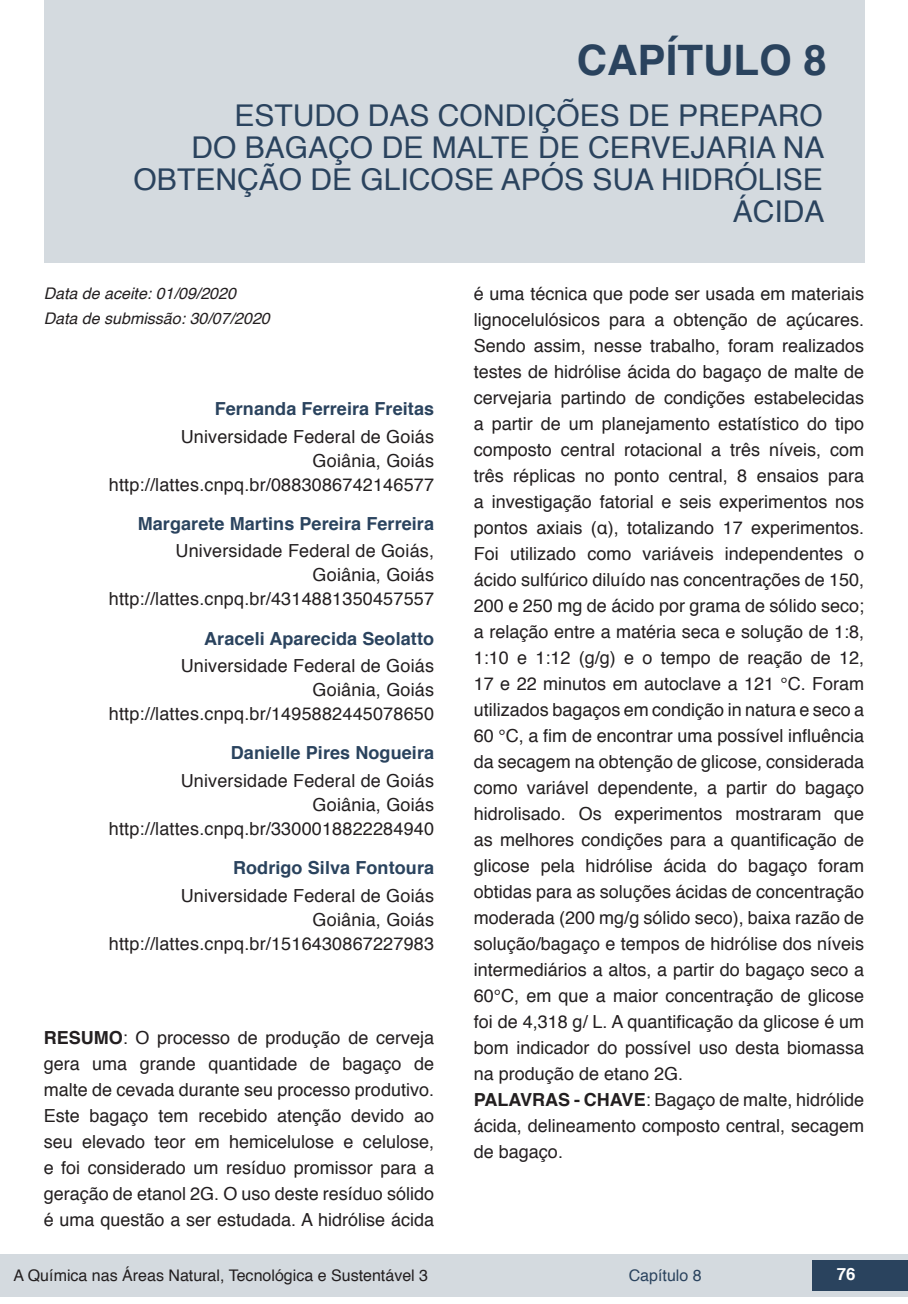
<style>
.page{position:relative;width:908px;height:1304px;background:#fff}
.page>*{position:absolute;margin:0;border:0;box-sizing:border-box;transform-origin:0 0}
.capítulos{font:700 42px "Helvetica";color:#2a435e}
.nome_artigos{font:30px/32px "Helvetica";color:#2a435e;text-align:right}
.Resumos_e_PC_TXT{font:18px/26px "Helvetica";color:#231f20;text-align:justify}
.info_autores{font:18px "Helvetica";letter-spacing:.01em;color:#231f20}
.nome_autores{font:700 18px "Helvetica";letter-spacing:.005em;color:#2a435e}
.t1{font:700 16.8px "Helvetica";color:#fff}
.data{font:italic 16px "Helvetica";color:#231f20}
.t2{font:16px "Helvetica";color:#231f20}
.t3{font:16px "Helvetica";color:#2a435e}
.s1{font-weight:700}
</style>
<div class="page">
<div style="left:0;top:1254px;width:906px;height:43px;background:#d4dadf"></div>
<div style="left:812px;top:1261px;width:95px;height:30px;background:#2a435e"></div>
<div style="left:44px;top:0;width:819px;height:263px;background:#d4dadf"></div>
<p class="capítulos" style="left:576px;top:26px;width:251px">CAPÍTULO 8</p>
<p class="nome_artigos" style="left:133px;top:101px;width:692px">ESTUDO DAS CONDIÇÕES DE PREPARO<br>DO BAGAÇO DE MALTE DE CERVEJARIA NA<br>OBTENÇÃO DE GLICOSE APÓS SUA HIDRÓLISE<br>ÁCIDA</p>
<p class="data" style="left:44px;top:280px;width:194px">Data de aceite: 01/09/2020</p>
<p class="data" style="left:44px;top:306px;width:227px">Data de submissão: 30/07/2020</p>
<p class="nome_autores" style="left:214px;top:395px;width:221px">Fernanda Ferreira Freitas</p>
<p class="info_autores" style="left:181px;top:423px;width:255px">Universidade Federal de Goiás</p>
<p class="info_autores" style="left:312px;top:447px;width:123px">Goiânia, Goiás</p>
<p class="info_autores" style="left:109px;top:471px;width:326px">http://lattes.cnpq.br/0883086742146577</p>
<p class="nome_autores" style="left:138px;top:509px;width:298px">Margarete Martins Pereira Ferreira</p>
<p class="info_autores" style="left:175px;top:537px;width:260px">Universidade Federal de Goiás,</p>
<p class="info_autores" style="left:312px;top:561px;width:123px">Goiânia, Goiás</p>
<p class="info_autores" style="left:109px;top:585px;width:326px">http://lattes.cnpq.br/4314881350457557</p>
<p class="nome_autores" style="left:204px;top:624px;width:231px">Araceli Aparecida Seolatto</p>
<p class="info_autores" style="left:181px;top:652px;width:255px">Universidade Federal de Goiás</p>
<p class="info_autores" style="left:312px;top:676px;width:123px">Goiânia, Goiás</p>
<p class="info_autores" style="left:109px;top:700px;width:326px">http://lattes.cnpq.br/1495882445078650</p>
<p class="nome_autores" style="left:231px;top:739px;width:205px">Danielle Pires Nogueira</p>
<p class="info_autores" style="left:181px;top:767px;width:255px">Universidade Federal de Goiás</p>
<p class="info_autores" style="left:312px;top:791px;width:123px">Goiânia, Goiás</p>
<p class="info_autores" style="left:109px;top:815px;width:326px">http://lattes.cnpq.br/3300018822284940</p>
<p class="nome_autores" style="left:233px;top:853px;width:202px">Rodrigo Silva Fontoura</p>
<p class="info_autores" style="left:181px;top:881px;width:255px">Universidade Federal de Goiás</p>
<p class="info_autores" style="left:312px;top:905px;width:123px">Goiânia, Goiás</p>
<p class="info_autores" style="left:109px;top:929px;width:326px">http://lattes.cnpq.br/1516430867227983</p>
<p class="Resumos_e_PC_TXT" style="left:44px;top:1025px;width:392px"><span class="s1">RESUMO</span>: O processo de produção de cerveja gera uma grande quantidade de bagaço de malte de cevada durante seu processo produtivo.<br>Este bagaço tem recebido atenção devido ao seu elevado teor em hemicelulose e celulose, e foi considerado um resíduo promissor para a geração de etanol 2G. O uso deste resíduo sólido é uma questão a ser estudada. A hidrólise ácida</p>
<p class="Resumos_e_PC_TXT" style="left:473px;top:281px;width:392px">é uma técnica que pode ser usada em materiais lignocelulósicos para a obtenção de açúcares.<br>Sendo assim, nesse trabalho, foram realizados testes de hidrólise ácida do bagaço de malte de cervejaria partindo de condições estabelecidas a partir de um planejamento estatístico do tipo composto central rotacional a três níveis, com três réplicas no ponto central, 8 ensaios para a investigação fatorial e seis experimentos nos pontos axiais (α), totalizando 17 experimentos.<br>Foi utilizado como variáveis independentes o ácido sulfúrico diluído nas concentrações de 150, 200 e 250 mg de ácido por grama de sólido seco; a relação entre a matéria seca e solução de 1:8, 1:10 e 1:12 (g/g) e o tempo de reação de 12, 17 e 22 minutos em autoclave a 121 °C. Foram utilizados bagaços em condição in natura e seco a 60 °C, a fim de encontrar uma possível influência da secagem na obtenção de glicose, considerada como variável dependente, a partir do bagaço hidrolisado. Os experimentos mostraram que as melhores condições para a quantificação de glicose pela hidrólise ácida do bagaço foram obtidas para as soluções ácidas de concentração moderada (200 mg/g sólido seco), baixa razão de solução/bagaço e tempos de hidrólise dos níveis intermediários a altos, a partir do bagaço seco a 60°C, em que a maior concentração de glicose foi de 4,318 g/ L. A quantificação da glicose é um bom indicador do possível uso desta biomassa na produção de etano 2G.</p>
<p class="Resumos_e_PC_TXT" style="left:473px;top:1087px;width:392px"><span class="s1">PALAVRAS - CHAVE</span>: Bagaço de malte, hidrólide ácida, delineamento composto central, secagem de bagaço.</p>
<p class="t2" style="left:14px;top:1263px;width:416px">A Química nas Áreas Natural, Tecnológica e Sustentável 3</p>
<p class="t3" style="left:628px;top:1263px;width:74px">Capítulo 8</p>
<p class="t1" style="left:836px;top:1261px;width:20px">76</p>
</div>
